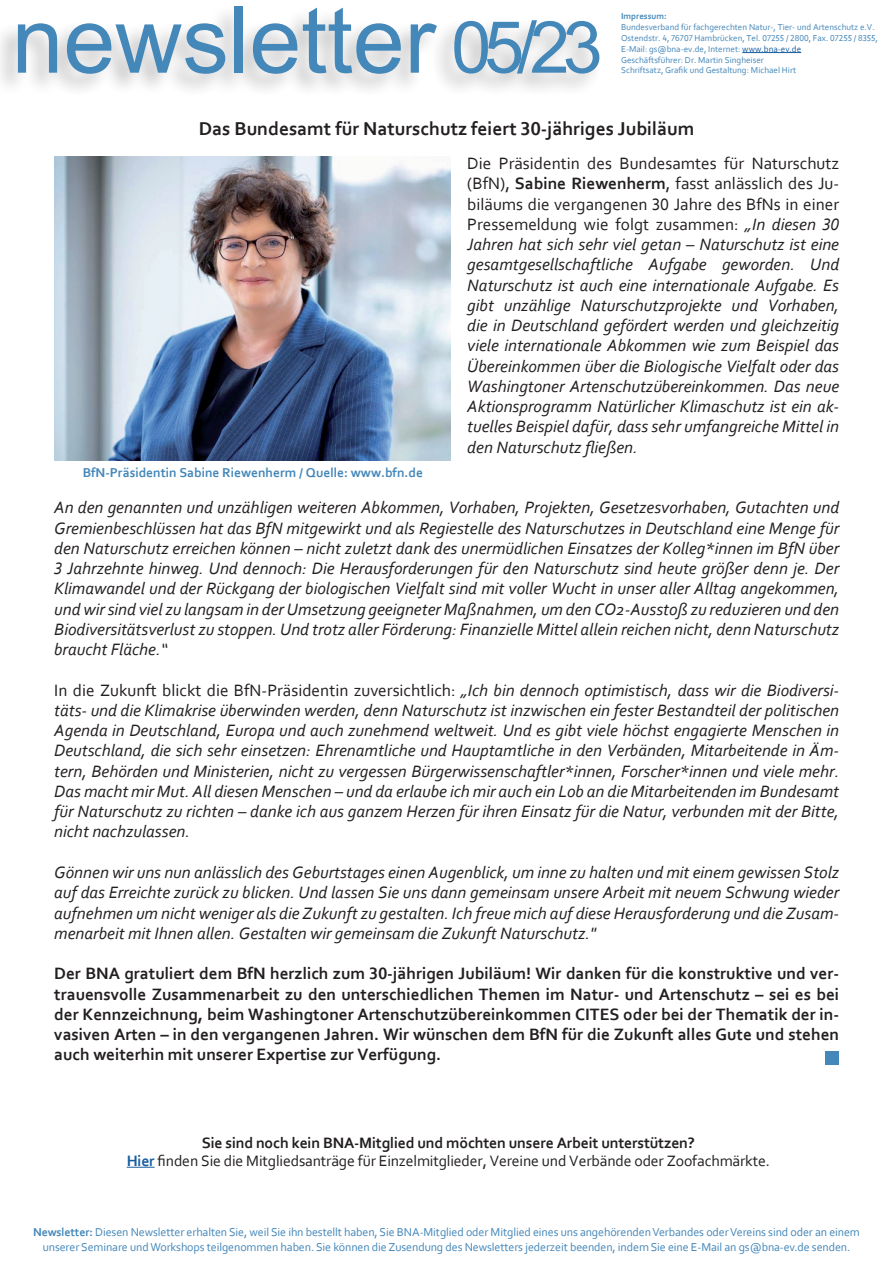
<style>
.page{position:relative;width:893px;height:1263px;background:#fff}
.page>*{position:absolute;margin:0;border:0;box-sizing:border-box;transform-origin:0 0}
.t1{font:93px "Arial";color:#4487b9}
.t2{font:700 19.5px "Corbel";color:#231f20}
.t3{font:italic 17.25px/20.2px "Corbel";color:#231f20;text-align:justify}
.t4{font:700 17.25px/20.2px "Corbel";color:#231f20;text-align:justify}
.t5{font:15.75px/18px "Corbel";letter-spacing:-.01em;color:#231f20;text-align:center}
.t6{font:700 13.5px "Corbel";color:#4487b9}
.t7{font:12px/14.4px "Corbel";letter-spacing:-.01em;color:#4487b9;text-align:center}
.t8{font:9px/10.8px "Corbel";color:#4487b9}
.t9{font:700 9px "Corbel";color:#4487b9}
.s1{font-size:72px}
.s2{color:#175d9e}
.s3{font-style:normal}
.s4{font-weight:700;font-style:normal}
.s5{font-weight:700}
.s6{font-weight:700;color:#175d9e}
</style>
<div class="page">
<div style="left:0;top:3px;width:602px;height:96px;background:#231f20;opacity:.28"></div>
<hr style="left:742px;top:52px;width:59px;height:1px;background:#175d9e">
<svg style="left:127px;top:1167px;width:28px;height:1px"></svg>
<div style="left:826px;top:1052px;width:13px;height:13px;background:#4487b9"></div>
<img style="left:55px;top:156px;width:396px;height:304px">
<h1 class="t1" style="left:12px;top:-24px;width:592px">newsletter <span class="s1">05/23</span></h1>
<p class="t9" style="left:621px;top:11px;width:47px">Impressum:</p>
<p class="t8" style="left:621px;top:22px;width:258px">Bundesverband für fachgerechten Natur-, Tier- und Artenschutz e.V.<br>Ostendstr. 4, 76707 Hambrücken, Tel. 07255 / 2800, Fax. 07255 / 8355, E-Mail: gs@bna-ev.de, Internet: <span class="s2">www.bna-ev.de<br></span>Geschäftsführer: Dr. Martin Singheiser<br>Schriftsatz, Grafik und Gestaltung: Michael Hirt</p>
<p class="t2" style="left:199px;top:116px;width:497px">Das Bundesamt für Naturschutz feiert 30-jähriges Jubiläum</p>
<p class="t6" style="left:83px;top:464px;width:342px">BfN-Präsidentin Sabine Riewenherm / Quelle: www.bfn.de</p>
<p class="t3" style="left:467px;top:153px;width:373px"><span class="s3">Die Präsidentin des Bundesamtes für Naturschutz (BfN),</span> <span class="s4">Sabine Riewenherm</span><span class="s3">, fasst anlässlich des Ju&shy;biläums die vergangenen 30 Jahre des BfNs in einer Pressemeldung wie folgt zusammen:</span> „In diesen 30<br>Jahren hat sich sehr viel getan – Naturschutz ist eine gesamtgesellschaftliche Aufgabe geworden. Und Naturschutz ist auch eine internationale Aufgabe. Es gibt unzählige Naturschutzprojekte und Vorhaben, die in Deutschland gefördert werden und gleichzeitig viele internationale Abkommen wie zum Beispiel das Übereinkommen über die Biologische Vielfalt oder das Washingtoner Artenschutzübereinkommen. Das neue Aktionsprogramm Natürlicher Klimaschutz ist ein ak&shy;tuelles Beispiel dafür, dass sehr umfangreiche Mittel in den Naturschutz fließen.</p>
<p class="t3" style="left:54px;top:497px;width:786px">An den genannten und unzähligen weiteren Abkommen, Vorhaben, Projekten, Gesetzesvorhaben, Gutachten und Gremienbeschlüssen hat das BfN mitgewirkt und als Regiestelle des Naturschutzes in Deutschland eine Menge für den Naturschutz erreichen können – nicht zuletzt dank des unermüdlichen Einsatzes der Kolleg*innen im BfN über 3 Jahrzehnte hinweg. Und dennoch: Die Herausforderungen für den Naturschutz sind heute größer denn je. Der Klimawandel und der Rückgang der biologischen Vielfalt sind mit voller Wucht in unser aller Alltag angekommen, und wir sind viel zu langsam in der Umsetzung geeigneter Maßnahmen, um den CO2-Ausstoß zu reduzieren und den Biodiversitätsverlust zu stoppen. Und trotz aller Förderung: Finanzielle Mittel allein reichen nicht, denn Naturschutz braucht Fläche.“</p>
<p class="t3" style="left:54px;top:679px;width:786px"><span class="s3">In die Zukunft blickt die BfN-Präsidentin zuversichtlich:</span> „Ich bin dennoch optimistisch, dass wir die Biodiversi&shy;täts- und die Klimakrise überwinden werden, denn Naturschutz ist inzwischen ein fester Bestandteil der politischen Agenda in Deutschland, Europa und auch zunehmend weltweit. Und es gibt viele höchst engagierte Menschen in Deutschland, die sich sehr einsetzen: Ehrenamtliche und Hauptamtliche in den Verbänden, Mitarbeitende in Äm&shy;tern, Behörden und Ministerien, nicht zu vergessen Bürgerwissenschaftler*innen, Forscher*innen und viele mehr.<br>Das macht mir Mut. All diesen Menschen – und da erlaube ich mir auch ein Lob an die Mitarbeitenden im Bundesamt für Naturschutz zu richten – danke ich aus ganzem Herzen für ihren Einsatz für die Natur, verbunden mit der Bitte, nicht nachzulassen.</p>
<p class="t3" style="left:54px;top:862px;width:786px">Gönnen wir uns nun anlässlich des Geburtstages einen Augenblick, um inne zu halten und mit einem gewissen Stolz auf das Erreichte zurück zu blicken. Und lassen Sie uns dann gemeinsam unsere Arbeit mit neuem Schwung wieder aufnehmen um nicht weniger als die Zukunft zu gestalten. Ich freue mich auf diese Herausforderung und die Zusam&shy;menarbeit mit Ihnen allen. Gestalten wir gemeinsam die Zukunft Naturschutz."</p>
<p class="t4" style="left:54px;top:963px;width:786px">Der BNA gratuliert dem BfN herzlich zum 30-jährigen Jubiläum! Wir danken für die konstruktive und ver&shy;trauensvolle Zusammenarbeit zu den unterschiedlichen Themen im Natur- und Artenschutz – sei es bei der Kennzeichnung, beim Washingtoner Artenschutzübereinkommen CITES oder bei der Thematik der in&shy;vasiven Arten – in den vergangenen Jahren. Wir wünschen dem BfN für die Zukunft alles Gute und stehen auch weiterhin mit unserer Expertise zur Verfügung.</p>
<p class="t5" style="left:127px;top:1133px;width:645px"><span class="s5">Sie sind noch kein BNA-Mitglied und möchten unsere Arbeit unterstützen?<br></span><span class="s6">Hier</span> finden Sie die Mitgliedsanträge für Einzelmitglieder, Vereine und Verbände oder Zoofachmärkte.</p>
<p class="t7" style="left:33px;top:1225px;width:828px"><span class="s5">Newsletter:</span> Diesen Newsletter erhalten Sie, weil Sie ihn bestellt haben, Sie BNA-Mitglied oder Mitglied eines uns angehörenden Verbandes oder Vereins sind oder an einem unserer Seminare und Workshops teilgenommen haben. Sie können die Zusendung des Newsletters jederzeit beenden, indem Sie eine E-Mail an gs@bna-ev.de senden.</p>
</div>
